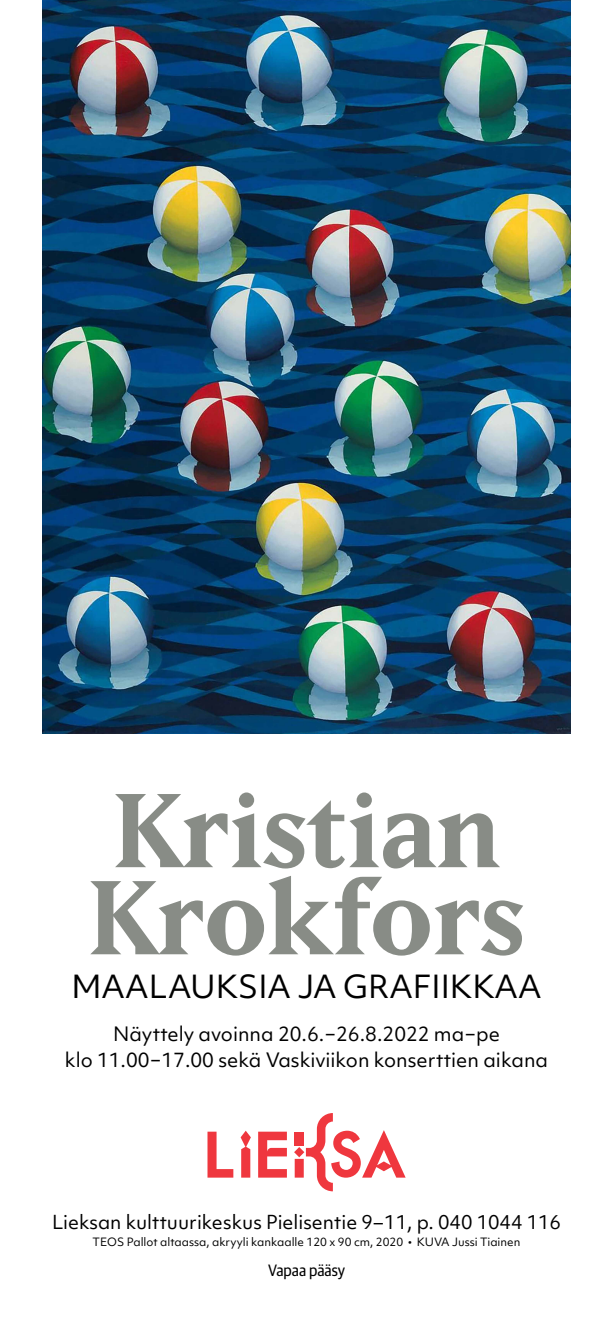
<style>
.page{position:relative;width:613px;height:1319px;background:#fff}
.page>*{position:absolute;margin:0;border:0;box-sizing:border-box;transform-origin:0 0}
.t1{font:700 103.25px/87px "Matrix IIOT";color:#888c86}
.t2{font:30.5px "Objektiv Mk 1";color:#000}
.t3{font:19px/26px "Objektiv Mk 1";color:#000;text-align:center}
.t4{font:18.5px "Objektiv Mk 1";color:#000}
.t5{font:16.5px "Guardian Sans Narrow";color:#000}
.t6{font:11px "Objektiv Mk 1";color:#000}
</style>
<div class="page">
<img style="left:43px;top:0;width:527px;height:733px">
<svg style="left:208px;top:1131px;width:25px;height:46px"></svg>
<svg style="left:294px;top:1113px;width:112px;height:78px"></svg>
<svg style="left:241px;top:1130px;width:10px;height:47px"></svg>
<svg style="left:258px;top:1131px;width:29px;height:46px"></svg>
<h1 class="t1" style="left:88px;top:784px;width:438px">Kristian<br>Krokfors</h1>
<h2 class="t2" style="left:72px;top:965px;width:472px">MAALAUKSIA JA GRAFIIKKAA</h2>
<p class="t3" style="left:65px;top:1020px;width:485px">Näyttely avoinna 20.6.−26.8.2022 ma−pe<br>klo 11.00−17.00 sekä Vaskiviikon konserttien aikana</p>
<p class="t4" style="left:52px;top:1208px;width:511px">Lieksan kulttuurikeskus Pielisentie 9 – 11, p. 040 1044 116</p>
<p class="t6" style="left:93px;top:1234px;width:429px">TEOS Pallot altaassa, akryyli kankaalle 120 x 90 cm, 2020 • KUVA Jussi Tiainen</p>
<p class="t5" style="left:268px;top:1258px;width:79px">Vapaa pääsy</p>
</div>
